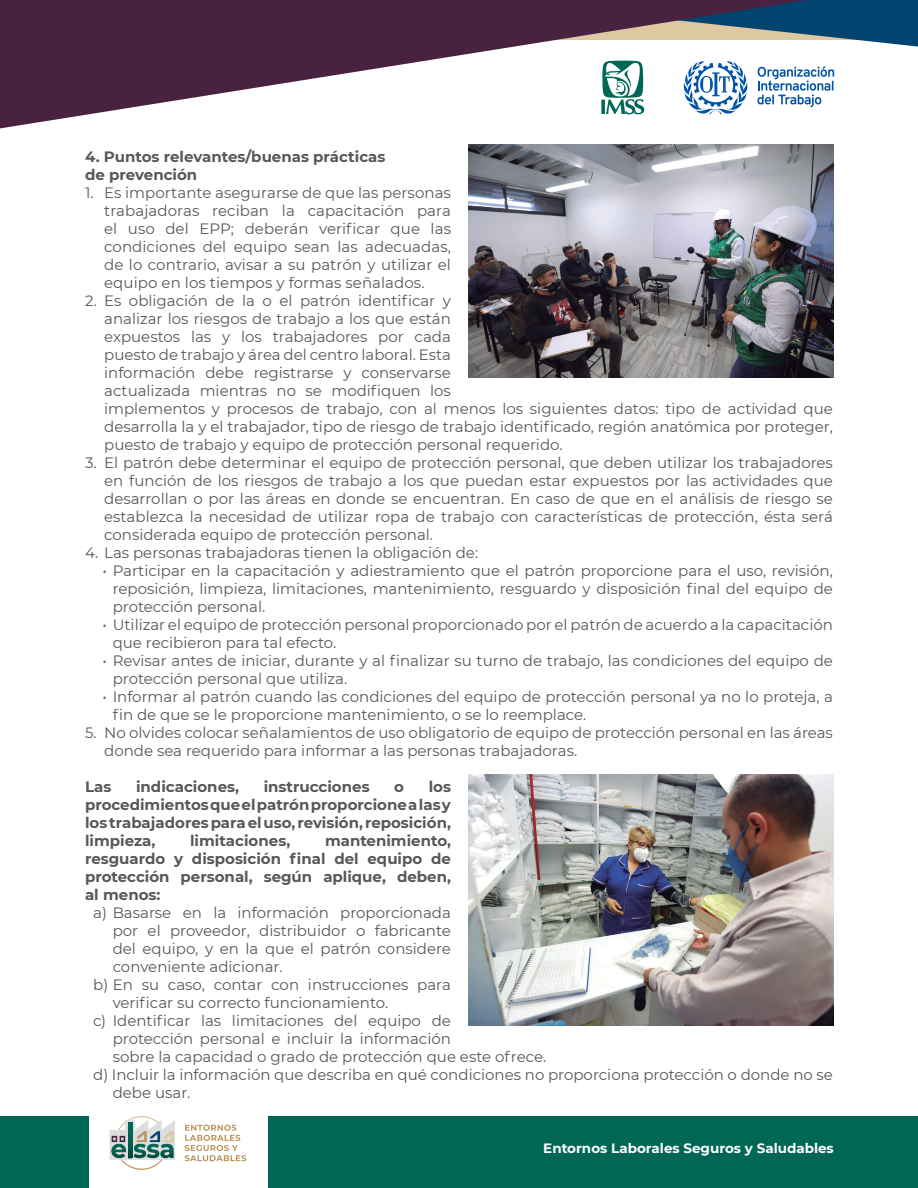
<style>
.page{position:relative;width:918px;height:1188px;background:#fff}
.page>*{position:absolute;margin:0;border:0;box-sizing:border-box;transform-origin:0 0}
.t1{font:15px/18px "Montserrat";color:#57585a}
.t2{font:700 15px/18px "Montserrat";color:#57585a;text-align:justify}
.t3{font:700 13.5px "Montserrat";color:#fff}
</style>
<div class="page">
<div style="left:268px;top:1116px;width:650px;height:72px;background:#006756"></div>
<div style="left:0;top:1116px;width:88px;height:72px;background:#006756"></div>
<svg style="left:0;top:0;width:918px;height:129px"></svg>
<svg style="left:185px;top:1125px;width:61px;height:36px"></svg>
<svg style="left:110px;top:1116px;width:65px;height:54px"></svg>
<img style="left:468px;top:144px;width:365px;height:234px">
<img style="left:468px;top:774px;width:365px;height:252px">
<p class="t2" style="left:85px;top:147px;width:302px">4. Puntos relevantes/buenas prácticas de prevención</p>
<p class="t1" style="left:104px;top:183px;width:348px;text-align:justify;text-indent:-19px">1. Es importante asegurarse de que las personas trabajadoras reciban la capacitación para el uso del EPP; deberán verificar que las condiciones del equipo sean las adecuadas, de lo contrario, avisar a su patrón y utilizar el equipo en los tiempos y formas señalados.</p>
<p class="t1" style="left:104px;top:291px;width:730px;text-indent:-19px">2. Es obligación de la o el patrón identificar y<br>analizar los riesgos de trabajo a los que están<br>expuestos las y los trabajadores por cada<br>puesto de trabajo y área del centro laboral. Esta<br>información debe registrarse y conservarse<br>actualizada mientras no se modifiquen los<br>implementos y procesos de trabajo, con al menos los siguientes datos: tipo de actividad que desarrolla la y el trabajador, tipo de riesgo de trabajo identificado, región anatómica por proteger, puesto de trabajo y equipo de protección personal requerido.</p>
<p class="t1" style="left:104px;top:453px;width:730px;text-align:justify;text-indent:-19px">3. El patrón debe determinar el equipo de protección personal, que deben utilizar los trabajadores en función de los riesgos de trabajo a los que puedan estar expuestos por las actividades que desarrollan o por las áreas en donde se encuentran. En caso de que en el análisis de riesgo se establezca la necesidad de utilizar ropa de trabajo con características de protección, ésta será considerada equipo de protección personal.</p>
<p class="t1" style="left:85px;top:543px;width:395px">4. Las personas trabajadoras tienen la obligación de:</p>
<p class="t1" style="left:113px;top:561px;width:722px;text-align:justify;text-indent:-10px">• Participar en la capacitación y adiestramiento que el patrón proporcione para el uso, revisión, reposición, limpieza, limitaciones, mantenimiento, resguardo y disposición final del equipo de protección personal.</p>
<p class="t1" style="left:113px;top:615px;width:722px;text-indent:-10px">• Utilizar el equipo de protección personal proporcionado por el patrón de acuerdo a la capacitación que recibieron para tal efecto.</p>
<p class="t1" style="left:113px;top:651px;width:722px;text-indent:-10px">• Revisar antes de iniciar, durante y al finalizar su turno de trabajo, las condiciones del equipo de protección personal que utiliza.</p>
<p class="t1" style="left:113px;top:687px;width:722px;text-indent:-10px">• Informar al patrón cuando las condiciones del equipo de protección personal ya no lo proteja, a fin de que se le proporcione mantenimiento, o se lo reemplace.</p>
<p class="t1" style="left:104px;top:723px;width:730px;text-indent:-19px">5. No olvides colocar señalamientos de uso obligatorio de equipo de protección personal en las áreas donde sea requerido para informar a las personas trabajadoras.</p>
<p class="t2" style="left:85px;top:777px;width:28px">Las</p>
<p class="t2" style="left:136px;top:777px;width:105px">indicaciones,</p>
<p class="t2" style="left:264px;top:777px;width:107px">instrucciones</p>
<p class="t2" style="left:394px;top:777px;width:11px">o</p>
<p class="t2" style="left:85px;top:777px;width:367px;text-indent:344px">los procedimientos que el patrón proporcione a las y los trabajadores para el uso, revisión, reposición, limpieza,</p>
<p class="t2" style="left:85px;top:831px;width:367px;text-indent:240px">mantenimiento, resguardo y disposición final del equipo de protección personal, según aplique, deben, al menos:</p>
<p class="t1" style="left:93px;top:903px;width:359px">a) Basarse en la información proporcionada</p>
<p class="t1" style="left:113px;top:921px;width:340px">por el proveedor, distribuidor o fabricante</p>
<p class="t1" style="left:113px;top:939px;width:340px">del equipo, y en la que el patrón considere</p>
<p class="t1" style="left:113px;top:957px;width:171px">conveniente adicionar.</p>
<p class="t1" style="left:93px;top:975px;width:359px">b) En su caso, contar con instrucciones para</p>
<p class="t1" style="left:113px;top:993px;width:277px">verificar su correcto funcionamiento.</p>
<p class="t1" style="left:93px;top:1011px;width:359px">c) Identificar las limitaciones del equipo de</p>
<p class="t1" style="left:113px;top:1029px;width:340px">protección personal e incluir la información</p>
<p class="t1" style="left:113px;top:1047px;width:435px">sobre la capacidad o grado de protección que este ofrece.</p>
<p class="t1" style="left:93px;top:1065px;width:741px">d) Incluir la información que describa en qué condiciones no proporciona protección o donde no se</p>
<p class="t1" style="left:113px;top:1083px;width:79px">debe usar.</p>
<p class="t2" style="left:190px;top:831px;width:102px">limitaciones,</p>
<p class="t3" style="left:543px;top:1138px;width:292px">Entornos Laborales Seguros y Saludables</p>
</div>
